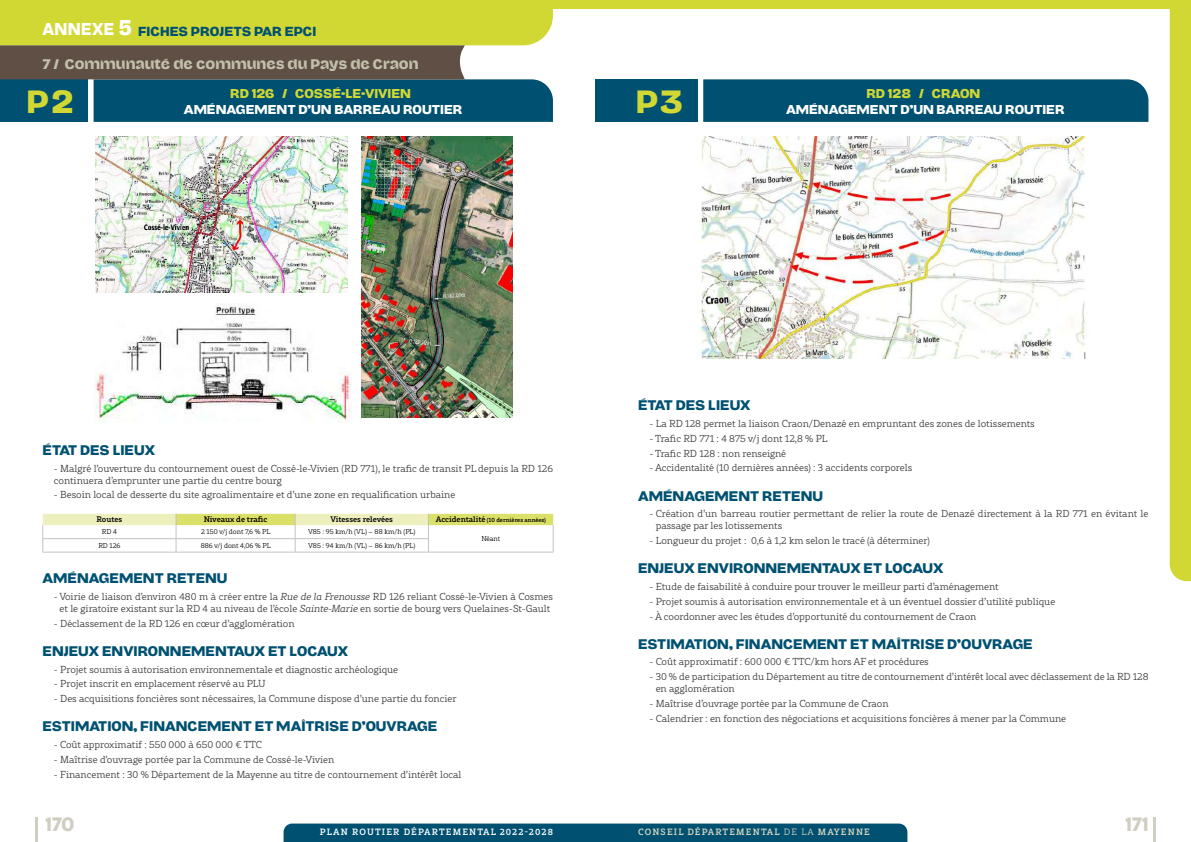
<style>
.page{position:relative;width:1191px;height:842px;background:#fff}
.page>*{position:absolute;margin:0;border:0;box-sizing:border-box;transform-origin:0 0}
.t1{font:500 30px "Mayenne Sans";color:#d1d834}
.t2{font:500 18px "Mayenne Sans";color:#d0cec0;scale:.9 1}
.t3{font:500 13px "Mayenne Sans";color:#005171}
.t4{font:500 13px "Mayenne Sans";color:#c2c0ac}
.t5{font:500 12.2px "Mayenne Sans";color:#005171}
.t6{font:500 12px "Mayenne Sans";color:#fff}
.t7{font:500 12px "Mayenne Sans";color:#d1d834}
.t8{font:300 10px/12px "Rival Slab";color:#3c3c3b}
.t9{font:500 9px "Rival Slab";letter-spacing:.13em;color:#fff}
.t10{font:500 9px "Rival Slab";letter-spacing:.13em;color:#dbd7c0}
.t11{font:500 8px "Rival Slab";color:#000}
.t12{font:300 7px "Rival Slab";color:#000}
.t13{font:500 6px "Rival Slab";color:#000}
.s1{font-size:16px;color:#fff}
.s2{font-size:20px;color:#fff}
.s3{font-size:8px}
.s4{font-style:italic}
.s5{font-weight:300}
</style>
<div class="page">
<div style="left:283px;top:823px;width:624px;height:19px;background:#005171"></div>
<div style="left:541px;top:0;width:650px;height:9px;background:#d1d834"></div>
<div style="left:1169px;top:9px;width:22px;height:572px;background:#d1d834"></div>
<svg style="left:43px;top:514px;width:511px;height:38px"></svg>
<hr style="left:43px;top:552px;width:133px;height:1px;background:#c2c2c2">
<hr style="left:176px;top:552px;width:119px;height:1px;background:#c2c2c2">
<hr style="left:295px;top:552px;width:133px;height:1px;background:#c2c2c2">
<hr style="left:428px;top:552px;width:125px;height:1px;background:#c2c2c2">
<div style="left:703px;top:79px;width:445px;height:43px;background:#005171"></div>
<img style="left:95px;top:136px;width:252px;height:156px">
<img style="left:95px;top:303px;width:257px;height:120px">
<img style="left:361px;top:136px;width:151px;height:281px">
<img style="left:698px;top:136px;width:390px;height:222px">
<div style="left:595px;top:79px;width:102px;height:43px;background:#005171"></div>
<svg style="left:0;top:0;width:553px;height:122px;background:#718c58"></svg>
<hr style="left:1152px;top:817px;width:3px;height:25px;background:#d0cec0">
<hr style="left:35px;top:817px;width:3px;height:25px;background:#d0cec0">
<p class="t5" style="left:43px;top:24px;width:275px"><span class="s1">ANNEXE</span> <span class="s2">5</span> FICHES PROJETS PAR EPCI</p>
<h3 class="t4" style="left:43px;top:57px;width:377px">7 / Communauté de communes du Pays de Craon</h3>
<p class="t7" style="left:230px;top:87px;width:182px">RD 126 / COSSÉ-LE-VIVIEN</p>
<p class="t6" style="left:184px;top:103px;width:280px">AMÉNAGEMENT D’UN BARREAU ROUTIER</p>
<h1 class="t1" style="left:26px;top:86px;width:49px">P2</h1>
<h1 class="t1" style="left:636px;top:86px;width:49px">P3</h1>
<p class="t7" style="left:866px;top:87px;width:115px">RD 128 / CRAON</p>
<p class="t6" style="left:786px;top:103px;width:280px">AMÉNAGEMENT D’UN BARREAU ROUTIER</p>
<h3 class="t3" style="left:43px;top:443px;width:114px">ÉTAT DES LIEUX</h3>
<p class="t8" style="left:54px;top:462px;width:500px">- Malgré l’ouverture du contournement ouest de Cossé-le-Vivien (RD 771), le trafic de transit PL depuis la RD 126 continuera d’emprunter une partie du centre bourg</p>
<p class="t8" style="left:54px;top:489px;width:403px">- Besoin local de desserte du site agroalimentaire et d’une zone en requalification urbaine</p>
<p class="t11" style="left:97px;top:514px;width:27px">Routes</p>
<p class="t11" style="left:204px;top:514px;width:65px">Niveaux de trafic</p>
<p class="t11" style="left:330px;top:514px;width:64px">Vitesses relevées</p>
<p class="t13" style="left:436px;top:516px;width:112px"><span class="s3">Accidentalité</span> (10 dernières années)</p>
<p class="t12" style="left:102px;top:527px;width:17px">RD 4</p>
<p class="t12" style="left:201px;top:527px;width:71px">2 150 v/j dont 7,6 % PL</p>
<p class="t12" style="left:308px;top:527px;width:109px">V85 : 95 km/h (VL) – 88 km/h (PL)</p>
<p class="t12" style="left:481px;top:534px;width:20px">Néant</p>
<p class="t12" style="left:98px;top:540px;width:24px">RD 126</p>
<p class="t12" style="left:201px;top:540px;width:72px">886 v/j dont 4,06 % PL</p>
<p class="t12" style="left:308px;top:540px;width:108px">V85 : 94 km/h (VL) – 86 km/h (PL)</p>
<h3 class="t3" style="left:43px;top:571px;width:187px">AMÉNAGEMENT RETENU</h3>
<p class="t8" style="left:54px;top:590px;width:500px;text-align:center">- Voirie de liaison d’environ 480 m à créer entre la <span class="s4">Rue de la Frenousse</span> RD 126 reliant Cossé-le-Vivien à Cosmes et le giratoire existant sur la RD 4 au niveau de l’école <span class="s4">Sainte-Marie</span> en sortie de bourg vers Quelaines-St-Gault</p>
<p class="t8" style="left:54px;top:617px;width:242px">- Déclassement de la RD 126 en cœur d’agglomération</p>
<h3 class="t3" style="left:43px;top:644px;width:307px">ENJEUX ENVIRONNEMENTAUX ET LOCAUX</h3>
<p class="t8" style="left:54px;top:663px;width:346px">- Projet soumis à autorisation environnementale et diagnostic archéologique</p>
<p class="t8" style="left:54px;top:678px;width:213px">- Projet inscrit en emplacement réservé au PLU</p>
<p class="t8" style="left:54px;top:693px;width:404px">- Des acquisitions foncières sont nécessaires, la Commune dispose d’une partie du foncier</p>
<h3 class="t3" style="left:43px;top:720px;width:396px">ESTIMATION, FINANCEMENT ET MAÎTRISE D’OUVRAGE</h3>
<p class="t8" style="left:54px;top:738px;width:209px">- Coût approximatif : 550 000 à 650 000 € TTC</p>
<p class="t8" style="left:54px;top:753px;width:282px">- Maîtrise d’ouvrage portée par la Commune de Cossé-le-Vivien</p>
<p class="t8" style="left:54px;top:768px;width:409px">- Financement : 30 % Département de la Mayenne au titre de contournement d’intérêt local</p>
<h3 class="t3" style="left:638px;top:398px;width:114px">ÉTAT DES LIEUX</h3>
<p class="t8" style="left:649px;top:417px;width:387px">- La RD 128 permet la liaison Craon/Denazé en empruntant des zones de lotissements</p>
<p class="t8" style="left:649px;top:432px;width:180px">- Trafic RD 771 : 4 875 v/j dont 12,8 % PL</p>
<p class="t8" style="left:649px;top:447px;width:138px">- Trafic RD 128 : non renseigné</p>
<p class="t8" style="left:649px;top:462px;width:264px">- Accidentalité (10 dernières années) : 3 accidents corporels</p>
<h3 class="t3" style="left:638px;top:489px;width:187px">AMÉNAGEMENT RETENU</h3>
<p class="t8" style="left:655px;top:508px;width:494px;text-indent:-6px">- Création d’un barreau routier permettant de relier la route de Denazé directement à la RD 771 en évitant le passage par les lotissements</p>
<p class="t8" style="left:649px;top:534px;width:282px">- Longueur du projet : 0,6 à 1,2 km selon le tracé (à déterminer)</p>
<h3 class="t3" style="left:638px;top:561px;width:307px">ENJEUX ENVIRONNEMENTAUX ET LOCAUX</h3>
<p class="t8" style="left:649px;top:580px;width:351px">- Etude de faisabilité à conduire pour trouver le meilleur parti d’aménagement</p>
<p class="t8" style="left:649px;top:595px;width:407px">- Projet soumis à autorisation environnementale et à un éventuel dossier d’utilité publique</p>
<p class="t8" style="left:649px;top:610px;width:328px">- À coordonner avec les études d’opportunité du contournement de Craon</p>
<h3 class="t3" style="left:638px;top:637px;width:396px">ESTIMATION, FINANCEMENT ET MAÎTRISE D’OUVRAGE</h3>
<p class="t8" style="left:649px;top:656px;width:281px">- Coût approximatif : 600 000 € TTC/km hors AF et procédures</p>
<p class="t8" style="left:655px;top:671px;width:494px;text-indent:-6px">- 30 % de participation du Département au titre de contournement d’intérêt local avec déclassement de la RD 128 en agglomération</p>
<p class="t8" style="left:649px;top:697px;width:241px">- Maîtrise d’ouvrage portée par la Commune de Craon</p>
<p class="t8" style="left:649px;top:712px;width:418px">- Calendrier : en fonction des négociations et acquisitions foncières à mener par la Commune</p>
<h2 class="t2" style="left:45px;top:814px;width:34px">170</h2>
<h2 class="t2" style="left:1125px;top:814px;width:27px">171</h2>
<p class="t9" style="left:320px;top:825px;width:235px">PLAN ROUTIER DÉPARTEMENTAL 2022-2028</p>
<p class="t10" style="left:638px;top:825px;width:233px">CONSEIL DÉPARTEMENTAL <span class="s5">DE LA</span> MAYENNE</p>
</div>
